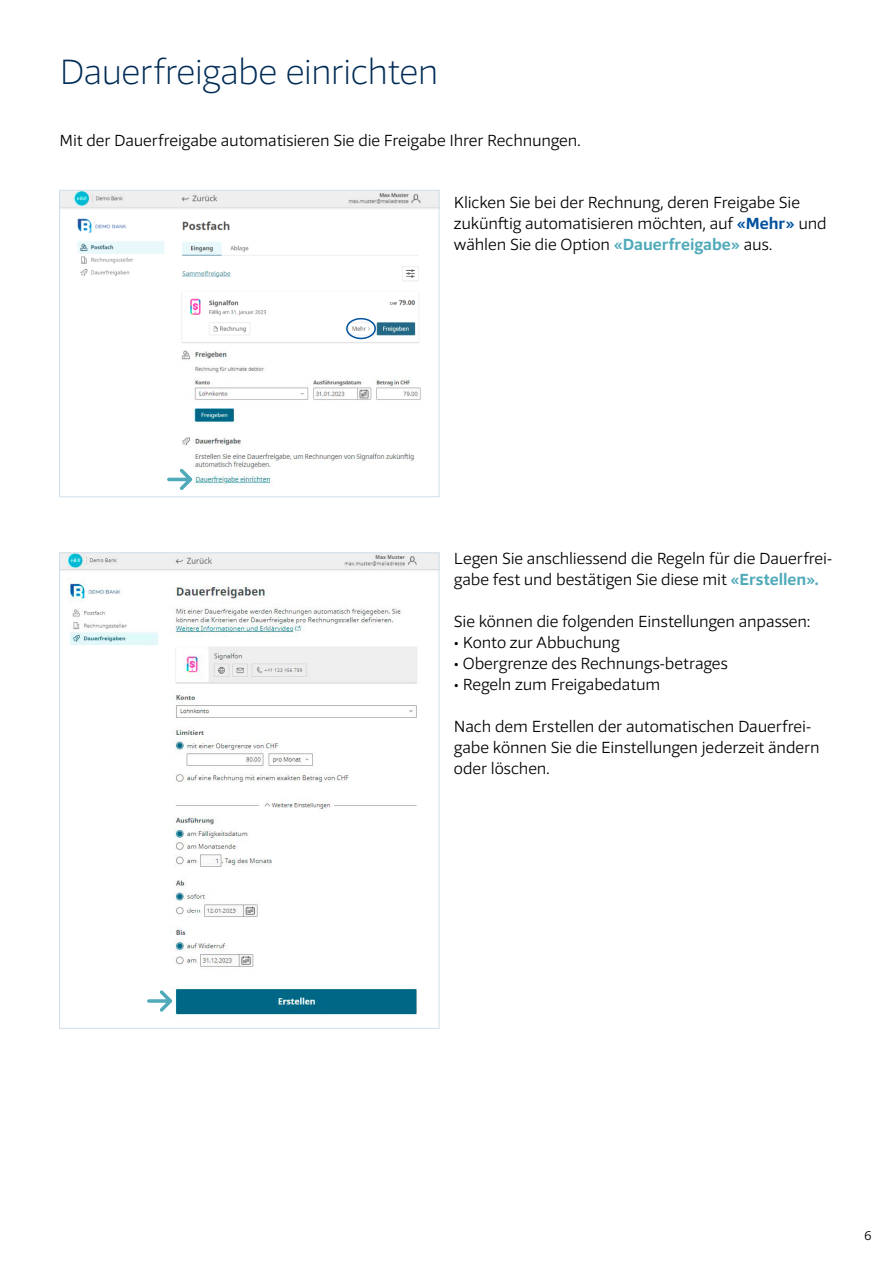
<style>
.page{position:relative;width:893px;height:1263px;background:#fff}
.page>*{position:absolute;margin:0;border:0;box-sizing:border-box;transform-origin:0 0}
.t1{font:200 36px "Foro Sans";letter-spacing:-.02em;color:#002c55}
.t2{font:300 16.5px/21px "Foro Sans";letter-spacing:-.005em;color:#000}
.t3{font:300 13.5px "Foro Sans";color:#000}
.s1{font-weight:700;color:#01519e}
.s2{font-weight:700;color:#50aaba}
</style>
<div class="page">
<img style="left:61px;top:192px;width:376px;height:294px">
<div style="left:59px;top:190px;width:380px;height:307px;border:1px solid #d1e0e9"></div>
<svg style="left:167px;top:469px;width:25px;height:21px"></svg>
<img style="left:73px;top:217px;width:354px;height:127px">
<div style="left:346px;top:318px;width:30px;height:21px;border:2px solid #01519e;border-radius:50%"></div>
<img style="left:61px;top:555px;width:376px;height:461px">
<svg style="left:147px;top:990px;width:25px;height:22px"></svg>
<h1 class="t1" style="left:60px;top:49px;width:380px">Dauerfreigabe einrichten</h1>
<p class="t2" style="left:60px;top:130px;width:522px">Mit der Dauerfreigabe automatisieren Sie die Freigabe Ihrer Rechnungen.</p>
<p class="t2" style="left:454px;top:192px;width:374px">Klicken Sie bei der Rechnung, deren Freigabe Sie zukünftig automatisieren möchten, auf <span class="s1">«Mehr»</span> und wählen Sie die Option <span class="s2">«Dauerfreigabe»</span> aus.</p>
<p class="t2" style="left:454px;top:547px;width:380px">Legen Sie anschliessend die Regeln für die Dauerfrei&shy;gabe fest und bestätigen Sie diese mit <span class="s2">«Erstellen».</span></p>
<p class="t2" style="left:454px;top:610px;width:358px">Sie können die folgenden Einstellungen anpassen:</p>
<p class="t2" style="left:454px;top:631px;width:167px">• Konto zur Abbuchung</p>
<p class="t2" style="left:454px;top:652px;width:275px">• Obergrenze des Rechnungs-betrages</p>
<p class="t2" style="left:454px;top:673px;width:208px">• Regeln zum Freigabedatum</p>
<p class="t2" style="left:454px;top:715px;width:367px">Nach dem Erstellen der automatischen Dauerfrei&shy;gabe können Sie die Einstellungen jederzeit ändern oder löschen.</p>
<p class="t3" style="left:864px;top:1226px;width:9px">6</p>
</div>
